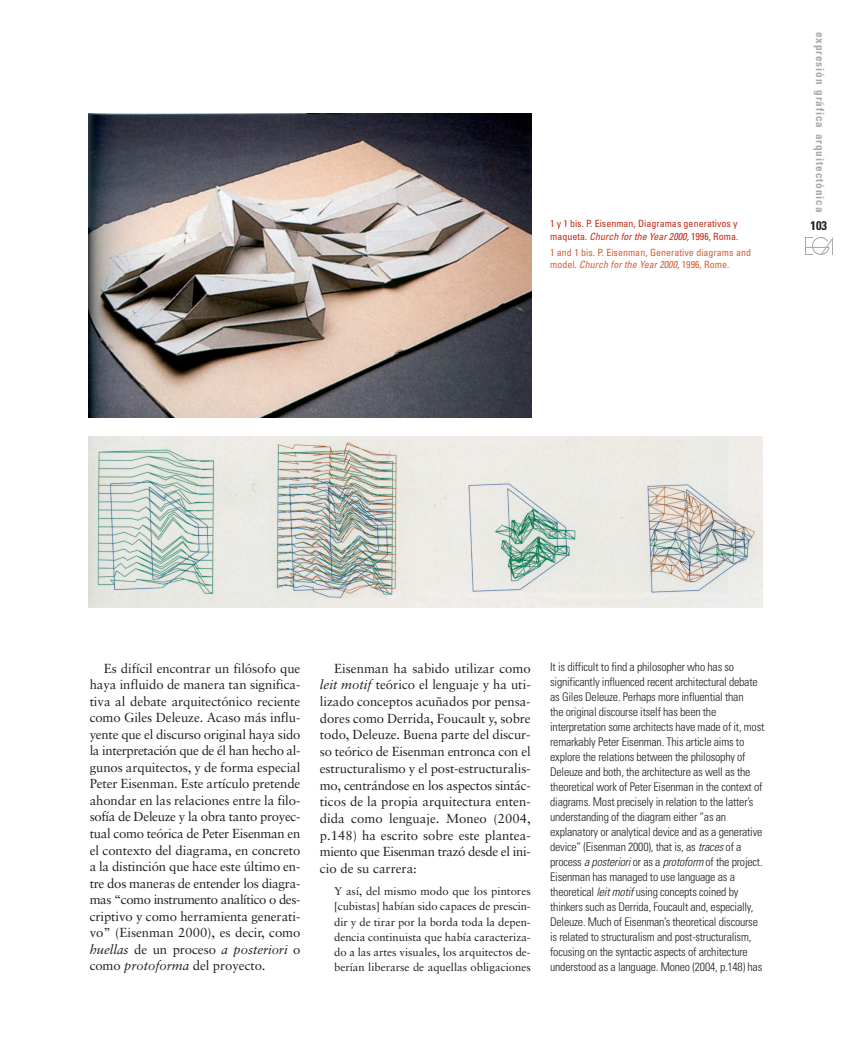
<style>
.page{position:relative;width:851px;height:1063px;background:#fff}
.page>*{position:absolute;margin:0;border:0;box-sizing:border-box;transform-origin:0 0}
.t1{font:13.12px/16.5px "Sabon";letter-spacing:-.005em;color:#231f20;text-align:justify}
.t2{font:700 condensed 12.5px "Univers";color:#231f20}
.t3{font:300 condensed 11.88px/15px "Univers";letter-spacing:-.02em;color:#231f20}
.t4{font:11.25px/15.1px "Sabon";color:#231f20;text-align:justify}
.t5{font:700 condensed 11.25px "Univers";letter-spacing:.08em;color:#a8a9ad}
.t6{font:condensed 10px/12.5px "Univers";color:#c02d19}
.t7{font:condensed 10px/12.5px "Univers";color:#d16138}
.s1{font-style:italic}
</style>
<div class="page">
<img style="left:805px;top:237px;width:27px;height:18px">
<img style="left:88px;top:114px;width:444px;height:303px">
<img style="left:88px;top:436px;width:674px;height:171px">
<p class="t6" style="left:550px;top:218px;width:190px">1 y 1 bis. P. Eisenman, Diagramas generativos y maqueta. <span class="s1">Church forthe Year2000,</span>1996, Roma.</p>
<p class="t7" style="left:550px;top:247px;width:202px">1 and 1 bis. P. Eisenman, Generative diagrams and model. <span class="s1">Church forthe Year2000,</span>1996, Rome.</p>
<p class="t5" style="left:824px;top:32px;width:182px;rotate:90deg">expresión gráfica arquitectónica</p>
<p class="t2" style="left:810px;top:221px;width:18px">103</p>
<p class="t1" style="left:90px;top:661px;width:212px;text-indent:14px">Es difícil encontrar un filósofo que haya influido de manera tan significa&shy;tiva al debate arquitectónico reciente como Giles Deleuze. Acaso más influ&shy;yente que el discurso original haya sido la interpretación que de él han hecho al&shy;gunos arquitectos, y de forma especial Peter Eisenman. Este artículo pretende ahondar en las relaciones entre la filo&shy;sofía de Deleuze y la obra tanto proyec&shy;tual como teórica de Peter Eisenman en el contexto del diagrama, en concreto a la distinción que hace este último en&shy;tre dos maneras de entender los diagra&shy;mas “como instrumento analítico o des&shy;criptivo y como herramienta generati&shy;vo” (Eisenman 2000), es decir, como <span class="s1">huellas</span> de un proceso <span class="s1">a posteriori</span> o como <span class="s1">protoforma</span> del proyecto.</p>
<p class="t1" style="left:320px;top:661px;width:212px;text-indent:14px">Eisenman ha sabido utilizar como <span class="s1">leit motif</span> teórico el lenguaje y ha uti&shy;lizado conceptos acuñados por pensa&shy;dores como Derrida, Foucault y, sobre todo, Deleuze. Buena parte del discur&shy;so teórico de Eisenman entronca con el estructuralismo y el post-estructuralis&shy;mo, centrándose en los aspectos sintác&shy;ticos de la propia arquitectura enten&shy;dida como lenguaje. Moneo (2004, p.148) ha escrito sobre este plantea&shy;miento que Eisenman trazó desde el ini&shy;cio de su carrera:</p>
<p class="t4" style="left:334px;top:885px;width:198px">Y así, del mismo modo que los pintores [cubistas] habían sido capaces de prescin&shy;dir y de tirar por la borda toda la depen&shy;dencia continuista que había caracteriza&shy;do a las artes visuales, los arquitectos de&shy;berían liberarse de aquellas obligaciones</p>
<p class="t3" style="left:550px;top:661px;width:216px">It is difficult to find a philosopher who has so significantly influenced recent architectural debate as Giles Deleuze. Perhaps more influential than<br>the original discourse itself has been the interpretation some architects have made of it, most remarkably Peter Eisenman. This article aims to explore the relations between the philosophy of Deleuze and both, the architecture as well as the theoretical work of Peter Eisenman in the context of diagrams. Most precisely in relation to the latter’s understanding of the diagram either “as an explanatory or analytical device and as a generative device” (Eisenman 2000), that is, as <span class="s1">traces</span>of a process <span class="s1">a posteriori</span>or as a <span class="s1">protoform</span>of the project.<br>Eisenman has managed to use language as a theoretical <span class="s1">leitmotif</span>using concepts coined by thinkers such as Derrida, Foucault and, especially, Deleuze. Much of Eisenman’s theoretical discourse is related to structuralism and post-structuralism, focusing on the syntactic aspects of architecture understood as a language. Moneo (2004, p.148) has</p>
</div>
